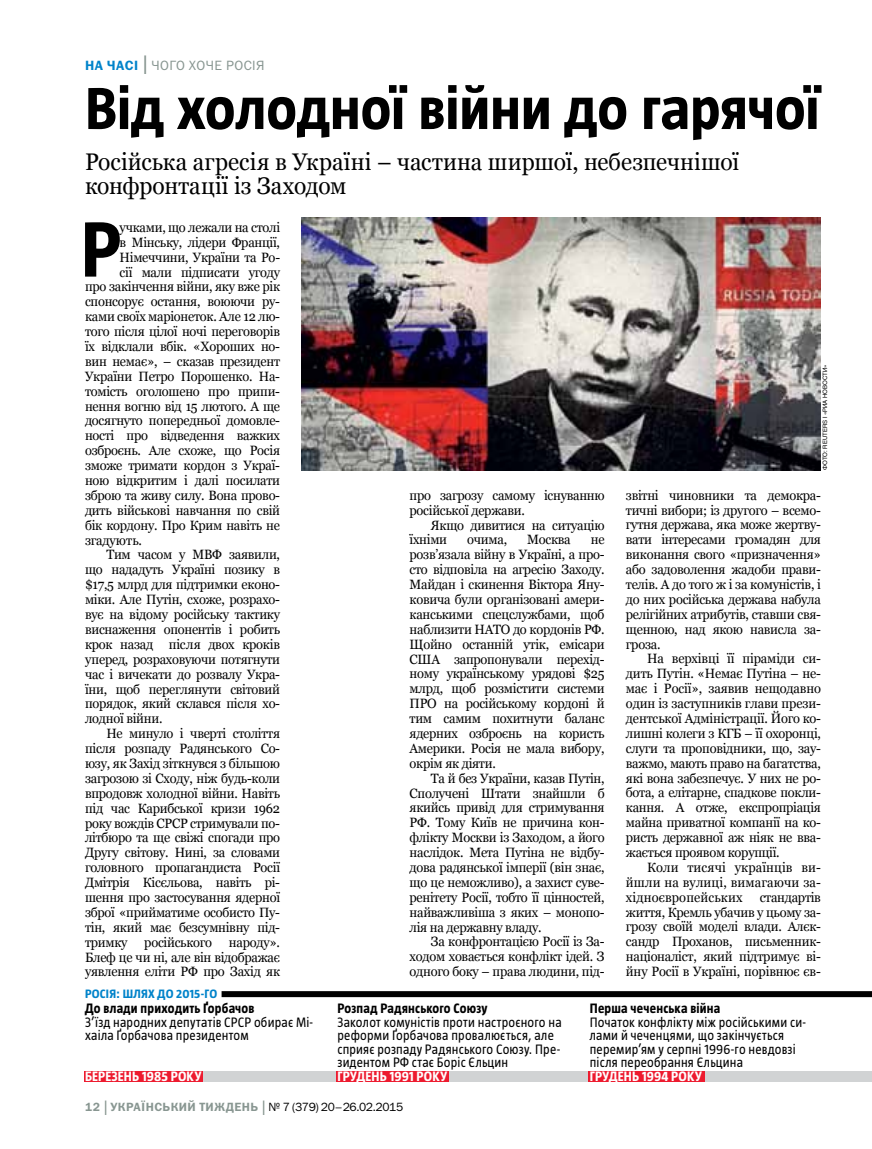
<style>
.page{position:relative;width:872px;height:1149px;background:#fff}
.page>*{position:absolute;margin:0;border:0;box-sizing:border-box;transform-origin:0 0}
.t1{font:700 77.25px "UT Magazine";color:#000;scale:.95 1}
.t2{font:700 58.5px "UT Magazine";letter-spacing:-.005em;color:#000}
.t3{font:24px/24px "Georgia";color:#000;scale:.95 1}
.t4{font:13.5px/14.9px "Georgia";letter-spacing:-.02em;color:#000;text-align:justify;scale:.95 1}
.t5{font:13.5px/13.5px "UT Magazine";letter-spacing:.015em;color:#000;scale:.95 1}
.t6{font:700 13.5px "UT Magazine";letter-spacing:.015em;color:#000;scale:.95 1}
.t7{font:700 13.5px "UT Magazine";letter-spacing:.015em;color:#fff;scale:.95 1}
.t8{font:13.5px "Franklin Gothic Book C";letter-spacing:.03em;color:#889691}
.t9{font:12px "Franklin Gothic Demi C";letter-spacing:.03em;color:#889691}
.t10{font:700 12px "UT Magazine";letter-spacing:.02em;color:#0083ca}
.t11{font:6px "Helios";color:#000}
.s1{font-family:"Franklin Gothic Demi C";color:#0083ca}
.s2{font-size:27px}
.s3{font-family:"Franklin Gothic Book C";font-size:21px}
.s4{font-family:"Franklin Gothic Book C";color:#000}
</style>
<div class="page">
<div style="left:151px;top:1070px;width:186px;height:11px;background:#d1d3d4"></div>
<div style="left:419px;top:1070px;width:169px;height:11px;background:#d1d3d4"></div>
<div style="left:675px;top:1070px;width:197px;height:11px;background:#d1d3d4"></div>
<div style="left:84px;top:1070px;width:118px;height:11px;background:#ed1b2f"></div>
<div style="left:336px;top:1070px;width:113px;height:11px;background:#ed1b2f"></div>
<div style="left:588px;top:1070px;width:116px;height:11px;background:#ed1b2f"></div>
<img style="left:301px;top:217px;width:520px;height:253px">
<svg style="left:221px;top:991px;width:651px;height:5px;background:#070707"></svg>
<p class="t8" style="left:85px;top:58px;width:181px"><span class="s1">на часі</span><span class="s2">|</span>Чого хоче Росія</p>
<h2 class="t2" style="left:85px;top:77px;width:736px">Від холодної війни до гарячої</h2>
<h3 class="t3" style="left:85px;top:150px;width:690px">Російська агресія в Україні – частина ширшої, небезпечнішої конфронтації із Заходом</h3>
<h1 class="t1" style="left:81px;top:207px;width:38px">Р</h1>
<p class="t4" style="left:120px;top:220px;width:170px">учками, що лежали на столі</p>
<p class="t4" style="left:120px;top:235px;width:170px">в Мінську, лідери Франції,</p>
<p class="t4" style="left:120px;top:250px;width:170px">Німеччини, України та Ро-</p>
<p class="t4" style="left:120px;top:265px;width:170px">сії мали підписати угоду</p>
<p class="t4" style="left:85px;top:279px;width:207px">про закінчення війни, яку вже рік</p>
<p class="t4" style="left:85px;top:294px;width:207px">спонсорує остання, воюючи ру-</p>
<p class="t4" style="left:85px;top:309px;width:207px">ками своїх маріонеток. Але 12 лю-</p>
<p class="t4" style="left:85px;top:324px;width:207px">того після цілої ночі переговорів</p>
<p class="t4" style="left:85px;top:339px;width:207px">їх відклали вбік. «Хороших но-</p>
<p class="t4" style="left:85px;top:354px;width:207px">вин немає», – сказав президент</p>
<p class="t4" style="left:85px;top:369px;width:207px">України Петро Порошенко. На-</p>
<p class="t4" style="left:85px;top:384px;width:207px">томість оголошено про припи-</p>
<p class="t4" style="left:85px;top:398px;width:207px">нення вогню від 15 лютого. А ще</p>
<p class="t4" style="left:85px;top:413px;width:207px">досягнуто попередньої домовле-</p>
<p class="t4" style="left:85px;top:428px;width:207px">ності про відведення важких</p>
<p class="t4" style="left:85px;top:443px;width:207px">озброєнь. Але схоже, що Росія</p>
<p class="t4" style="left:85px;top:458px;width:207px">зможе тримати кордон з Украї-</p>
<p class="t4" style="left:85px;top:473px;width:207px">ною відкритим і далі посилати</p>
<p class="t4" style="left:85px;top:488px;width:207px">зброю та живу силу. Вона прово-</p>
<p class="t4" style="left:85px;top:503px;width:207px">дить військові навчання по свій</p>
<p class="t4" style="left:85px;top:517px;width:207px">бік кордону. Про Крим навіть не</p>
<p class="t4" style="left:85px;top:532px;width:61px">згадують.</p>
<p class="t4" style="left:106px;top:547px;width:184px">Тим часом у МВФ заявили,</p>
<p class="t4" style="left:85px;top:562px;width:207px">що нададуть Україні позику в</p>
<p class="t4" style="left:85px;top:577px;width:207px">$17,5 млрд для підтримки еконо-</p>
<p class="t4" style="left:85px;top:592px;width:207px">міки. Але Путін, схоже, розрахо-</p>
<p class="t4" style="left:85px;top:607px;width:207px">вує на відому російську тактику</p>
<p class="t4" style="left:85px;top:622px;width:207px">виснаження опонентів і робить</p>
<p class="t4" style="left:85px;top:636px;width:207px">крок назад після двох кроків</p>
<p class="t4" style="left:85px;top:651px;width:207px">уперед, розраховуючи потягнути</p>
<p class="t4" style="left:85px;top:666px;width:207px">час і вичекати до розвалу Укра-</p>
<p class="t4" style="left:85px;top:681px;width:207px">їни, щоб переглянути світовий</p>
<p class="t4" style="left:85px;top:696px;width:207px">порядок, який склався після хо-</p>
<p class="t4" style="left:85px;top:711px;width:83px">лодної війни.</p>
<p class="t4" style="left:106px;top:726px;width:184px">Не минуло і чверті століття</p>
<p class="t4" style="left:85px;top:741px;width:207px">після розпаду Радянського Со-</p>
<p class="t4" style="left:85px;top:756px;width:207px">юзу, як Захід зіткнувся з більшою</p>
<p class="t4" style="left:85px;top:770px;width:207px">загрозою зі Сходу, ніж будь-коли</p>
<p class="t4" style="left:85px;top:785px;width:207px">впродовж холодної війни. Навіть</p>
<p class="t4" style="left:85px;top:800px;width:207px">під час Карибської кризи 1962</p>
<p class="t4" style="left:85px;top:815px;width:207px">року вождів СРСР стримували по-</p>
<p class="t4" style="left:85px;top:830px;width:207px">літбюро та ще свіжі спогади про</p>
<p class="t4" style="left:85px;top:845px;width:207px">Другу світову. Нині, за словами</p>
<p class="t4" style="left:85px;top:860px;width:207px">головного пропагандиста Росії</p>
<p class="t4" style="left:85px;top:875px;width:207px">Дмітрія Кісєльова, навіть рі-</p>
<p class="t4" style="left:85px;top:889px;width:207px">шення про застосування ядерної</p>
<p class="t4" style="left:85px;top:904px;width:207px">зброї «прийматиме особисто Пу-</p>
<p class="t4" style="left:85px;top:919px;width:207px">тін, який має безсумнівну під-</p>
<p class="t4" style="left:85px;top:934px;width:207px">тримку російського народу».</p>
<p class="t4" style="left:85px;top:949px;width:207px">Блеф це чи ні, але він відображає</p>
<p class="t4" style="left:85px;top:964px;width:207px">уявлення еліти РФ про Захід як</p>
<p class="t11" style="left:821px;top:470px;width:107px;rotate:-90deg">Фото: Reuters і «РИА Новости»</p>
<p class="t4" style="left:626px;top:487px;width:207px">звітні чиновники та демокра&shy;тичні вибори; із другого – всемо&shy;гутня держава, яка може жертву&shy;вати інтересами громадян для виконання свого «призначення» або задоволення жадоби прави&shy;телів. А до того ж і за комуністів, і до них російська держава набула релігійних атрибутів, ставши свя&shy;щенною, над якою нависла за&shy;гроза.</p>
<p class="t4" style="left:626px;top:651px;width:207px;text-indent:21px">На верхівці її піраміди си&shy;дить Путін. «Немає Путіна – не&shy;має і Росії», заявив нещодавно один із заступників глави прези&shy;дентської Адміністрації. Його ко&shy;лишні колеги з КГБ – її охоронці, слуги та проповідники, що, зау&shy;важмо, мають право на багатства, які вона забезпечує. У них не ро&shy;бота, а елітарне, спадкове покли&shy;кання. А отже, експропріація майна приватної компанії на ко&shy;ристь державної аж ніяк не вва&shy;жається проявом корупції.</p>
<p class="t4" style="left:626px;top:859px;width:207px;text-indent:21px">Коли тисячі українців ви&shy;йшли на вулиці, вимагаючи за&shy;хідноєвропейських</p>
<p class="t4" style="left:409px;top:488px;width:207px">про загрозу самому існуванню російської держави.</p>
<p class="t4" style="left:409px;top:517px;width:207px;text-indent:21px">Якщо дивитися на ситуацію їхніми</p>
<p class="t4" style="left:467px;top:532px;width:44px">очима,</p>
<p class="t4" style="left:527px;top:532px;width:47px">Москва</p>
<p class="t4" style="left:409px;top:532px;width:207px;text-indent:181px">не розв’язала війну в Україні, а про&shy;сто відповіла на агресію Заходу.<br>Майдан і скинення Віктора Яну&shy;ковича були організовані амери&shy;канськими спецслужбами, щоб наблизити НАТО до кордонів РФ.<br>Щойно останній утік, емісари США запропонували перехід&shy;ному українському урядові $25 млрд, щоб розмістити системи ПРО на російському кордоні й тим самим похитнути баланс ядерних озброєнь на користь Америки. Росія не мала вибору, окрім як діяти.</p>
<p class="t4" style="left:409px;top:770px;width:207px;text-indent:21px">Та й без України, казав Путін, Сполучені Штати знайшли б якийсь привід для стримування РФ. Тому Київ не причина кон&shy;флікту Москви із Заходом, а його наслідок. Мета Путіна не відбу&shy;дова радянської імперії (він знає, що це неможливо), а захист суве&shy;ренітету Росії, тобто її цінностей, найважливіша з яких – монопо&shy;лія на державну владу.</p>
<p class="t4" style="left:409px;top:934px;width:207px;text-indent:21px">За конфронтацією Росії із За&shy;ходом ховається конфлікт ідей. З одного боку – права людини, під-</p>
<p class="t4" style="left:626px;top:889px;width:207px;text-indent:134px">стандартів життя, Кремль убачив у цьому за&shy;грозу своїй моделі влади. Алєк&shy;сандр Проханов, письменник&shy;націоналіст, який підтримує ві&shy;йну Росії в Україні, порівнює єв-</p>
<p class="t10" style="left:85px;top:987px;width:134px">Росія: шлях до 2015-го</p>
<p class="t6" style="left:85px;top:1000px;width:180px">До влади приходить Ґорбачов</p>
<p class="t5" style="left:85px;top:1014px;width:241px">З’їзд народних депутатів СРСР обирає Мі&shy;хаіла Ґорбачова президентом</p>
<p class="t7" style="left:85px;top:1068px;width:124px">Березень 1985 року</p>
<p class="t6" style="left:337px;top:1000px;width:159px">Розпад Радянського Союзу</p>
<p class="t5" style="left:337px;top:1014px;width:237px">Заколот комуністів проти настроєного на реформи Ґорбачова провалюється, але сприяє розпаду Радянського Союзу. Пре&shy;зидентом РФ стає Боріс Єльцин</p>
<p class="t7" style="left:337px;top:1068px;width:117px">Грудень 1991 року</p>
<p class="t9" style="left:85px;top:1099px;width:320px">12<span class="s3">|</span>УКРАЇНСЬКИЙ ТИЖДЕНЬ<span class="s3">|</span><span class="s4">№ 7 (379) 20–26.02.2015</span></p>
<p class="t6" style="left:590px;top:1000px;width:139px">Перша чеченська війна</p>
<p class="t5" style="left:590px;top:1014px;width:229px">Початок конфлікту між російськими си&shy;лами й чеченцями, що закінчується перемир’ям у серпні 1996-го невдовзі після переобрання Єльцина</p>
<p class="t7" style="left:590px;top:1068px;width:119px">Грудень 1994 року</p>
</div>
